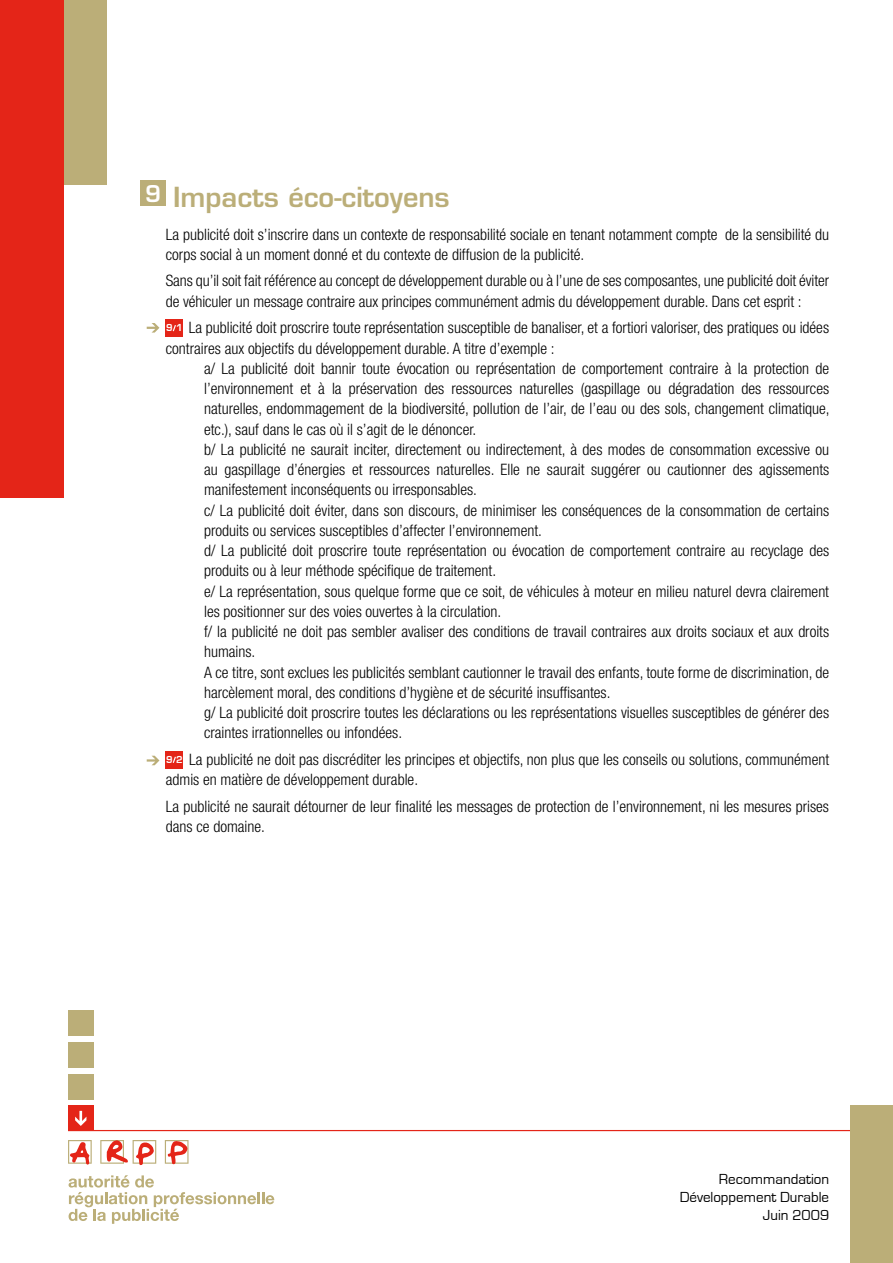
<style>
.page{position:relative;width:893px;height:1263px;background:#fff}
.page>*{position:absolute;margin:0;border:0;box-sizing:border-box;transform-origin:0 0}
.t1{font:600 27px "Eurostile LT";color:#bbae78}
.t2{font:600 22.5px "Eurostile LT";color:#fff}
.t3{font:300 condensed 15.75px/20.2px "Helvetica Neue LT";color:#000}
.t4{font:15px/18px "Eurostile";color:#000;text-align:right}
.s1{font-family:"Eurostile";font-weight:700;font-stretch:normal;font-size:10.5px;color:#fff}
</style>
<div class="page">
<hr style="left:68px;top:1130px;width:782px;height:1px;background:#e42518">
<div style="left:0;top:0;width:64px;height:497px;background:#e42518"></div>
<div style="left:64px;top:0;width:42px;height:185px;background:#bbae78"></div>
<div style="left:850px;top:1106px;width:43px;height:157px;background:#bbae78"></div>
<div style="left:68px;top:1010px;width:26px;height:25px;background:#bbae78"></div>
<div style="left:68px;top:1042px;width:26px;height:25px;background:#bbae78"></div>
<div style="left:68px;top:1074px;width:26px;height:25px;background:#bbae78"></div>
<div style="left:68px;top:1106px;width:26px;height:25px;background:#e42518"></div>
<svg style="left:75px;top:1111px;width:11px;height:15px"></svg>
<div style="left:166px;top:319px;width:17px;height:17px;background:#e42518"></div>
<svg style="left:172px;top:325px;width:4px;height:7px"></svg>
<div style="left:166px;top:751px;width:17px;height:17px;background:#e42518"></div>
<svg style="left:172px;top:756px;width:4px;height:7px"></svg>
<svg style="left:68px;top:1140px;width:121px;height:25px"></svg>
<svg style="left:69px;top:1175px;width:205px;height:49px"></svg>
<svg style="left:147px;top:323px;width:12px;height:10px"></svg>
<svg style="left:147px;top:756px;width:12px;height:9px"></svg>
<div style="left:140px;top:181px;width:26px;height:25px;background:#bbae78"></div>
<h2 class="t2" style="left:145px;top:180px;width:17px">9</h2>
<h1 class="t1" style="left:173px;top:180px;width:278px">Impacts éco-citoyens</h1>
<p class="t3" style="left:166px;top:224px;width:665px">La publicité doit s’inscrire dans un contexte de responsabilité sociale en tenant notamment compte de la sensibilité du corps social à un moment donné et du contexte de diffusion de la publicité.</p>
<p class="t3" style="left:166px;top:271px;width:665px">Sans qu’il soit fait référence au concept de développement durable ou à l’une de ses composantes, une publicité doit éviter de véhiculer un message contraire aux principes communément admis du développement durable. Dans cet esprit :</p>
<p class="t3" style="left:166px;top:318px;width:665px"><span class="s1">9 1</span> La publicité doit proscrire toute représentation susceptible de banaliser, et a fortiori valoriser, des pratiques ou idées contraires aux objectifs du développement durable. A titre d’exemple :</p>
<p class="t3" style="left:204px;top:358px;width:627px">a/ La publicité doit bannir toute évocation ou représentation de comportement contraire à la protection de l’environnement et à la préservation des ressources naturelles (gaspillage ou dégradation des ressources naturelles, endommagement de la biodiversité, pollution de l’air, de l’eau ou des sols, changement climatique, etc.), sauf dans le cas où il s’agit de le dénoncer.<br>b/ La publicité ne saurait inciter, directement ou indirectement, à des modes de consommation excessive ou au gaspillage d’énergies et ressources naturelles. Elle ne saurait suggérer ou cautionner des agissements manifestement inconséquents ou irresponsables.<br>c/ La publicité doit éviter, dans son discours, de minimiser les conséquences de la consommation de certains produits ou services susceptibles d’affecter l’environnement.<br>d/ La publicité doit proscrire toute représentation ou évocation de comportement contraire au recyclage des produits ou à leur méthode spécifique de traitement.<br>e/ La représentation, sous quelque forme que ce soit, de véhicules à moteur en milieu naturel devra clairement les positionner sur des voies ouvertes à la circulation.<br>f/ la publicité ne doit pas sembler avaliser des conditions de travail contraires aux droits sociaux et aux droits humains.<br>A ce titre, sont exclues les publicités semblant cautionner le travail des enfants, toute forme de discrimination, de harcèlement moral, des conditions d’hygiène et de sécurité insuffisantes.<br>g/ La publicité doit proscrire toutes les déclarations ou les représentations visuelles susceptibles de générer des craintes irrationnelles ou infondées.</p>
<p class="t3" style="left:166px;top:749px;width:665px"><span class="s1">9 2</span> La publicité ne doit pas discréditer les principes et objectifs, non plus que les conseils ou solutions, communément admis en matière de développement durable.</p>
<p class="t3" style="left:166px;top:796px;width:665px">La publicité ne saurait détourner de leur finalité les messages de protection de l’environnement, ni les mesures prises dans ce domaine.</p>
<p class="t4" style="left:680px;top:1171px;width:151px">Recommandation<br>Développement Durable<br>Juin 2009</p>
</div>
